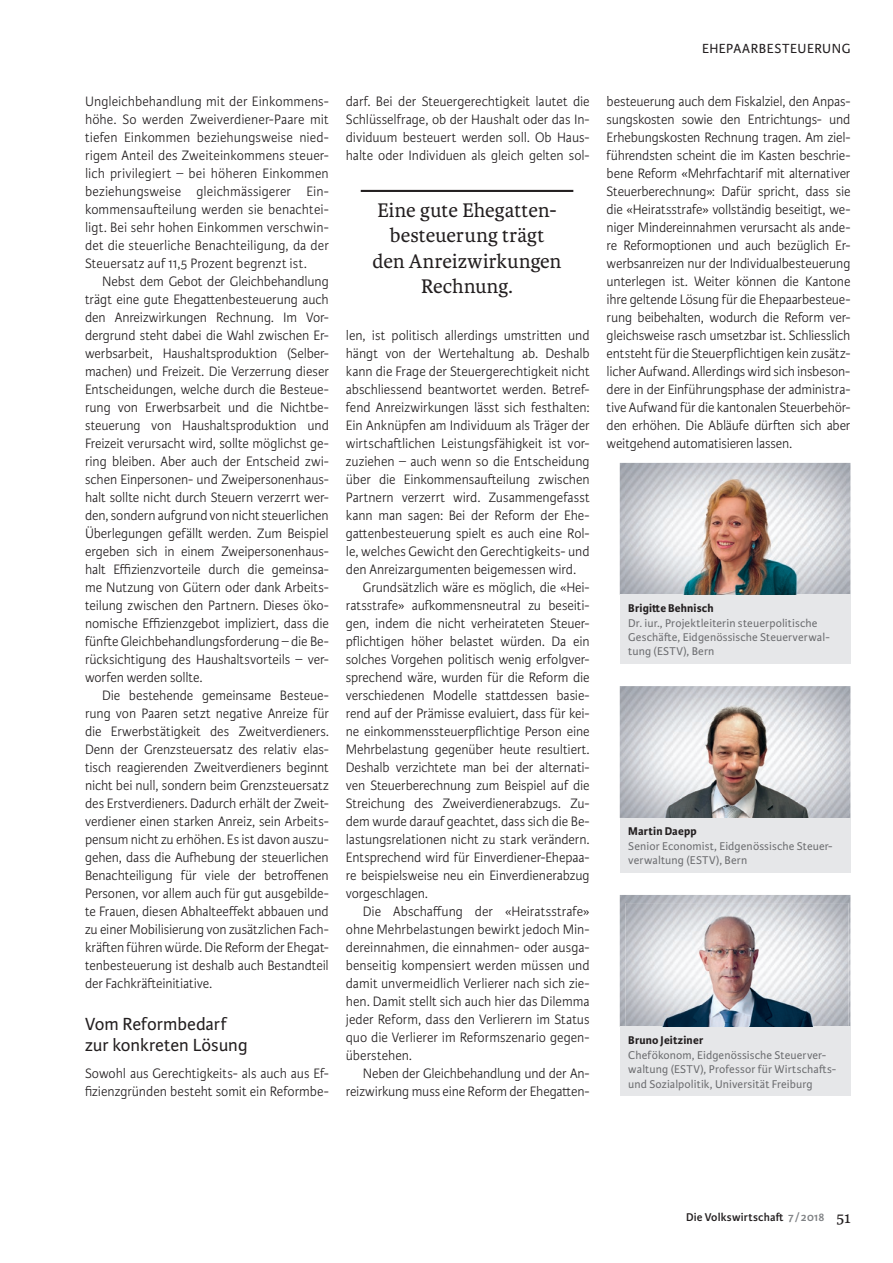
<style>
.page{position:relative;width:893px;height:1263px;background:#fff}
.page>*{position:absolute;margin:0;border:0;box-sizing:border-box;transform-origin:0 0}
.t1{font:21px/25.5px "Karmina";letter-spacing:.005em;color:#231f20;text-align:center}
.t2{font:18.75px/21px "Karmina Sans";color:#231f20}
.t3{font:300 14.55px/18px "Karmina Sans";letter-spacing:-.005em;color:#231f20;text-align:justify;scale:.96 1}
.t4{font:14.1px "Karmina Sans";letter-spacing:.035em;color:#231f20}
.t5{font:12px/14.4px "Karmina Sans";letter-spacing:.01em;color:#6c6d70}
.t6{font:700 12px "Karmina Sans";letter-spacing:.015em;color:#231f20}
.t7{font:600 12px "Karmina Sans";letter-spacing:.01em;color:#231f20}
.s1{color:#808285}
.s2{font-family:"Karmina";font-weight:400;font-size:16.5px}
</style>
<div class="page">
<img style="left:620px;top:463px;width:230px;height:132px">
<div style="left:620px;top:595px;width:230px;height:69px;background:#e6e7e9"></div>
<img style="left:626px;top:471px;width:222px;height:124px">
<img style="left:620px;top:895px;width:230px;height:132px">
<div style="left:620px;top:1027px;width:230px;height:69px;background:#e6e7e9"></div>
<img style="left:626px;top:903px;width:222px;height:124px">
<img style="left:620px;top:686px;width:230px;height:132px">
<div style="left:620px;top:818px;width:230px;height:55px;background:#e6e7e9"></div>
<img style="left:626px;top:694px;width:222px;height:124px">
<hr style="left:361px;top:190px;width:212px;height:2px;background:#231f20">
<p class="t3" style="left:85px;top:93px;width:255px">Ungleichbehandlung mit der Einkommens&shy;höhe. So werden Zweiverdiener-Paare mit tiefen Einkommen beziehungsweise nied&shy;rigem Anteil des Zweiteinkommens steuer&shy;lich privilegiert – bei höheren Einkommen beziehungsweise gleichmässigerer Ein&shy;kommensaufteilung werden sie benachtei&shy;ligt. Bei sehr hohen Einkommen verschwin&shy;det die steuerliche Benachteiligung, da der Steuersatz auf 11,5 Prozent begrenzt ist.</p>
<p class="t3" style="left:85px;top:273px;width:255px;text-indent:17px">Nebst dem Gebot der Gleichbehandlung trägt eine gute Ehegattenbesteuerung auch den Anreizwirkungen Rechnung. Im Vor&shy;dergrund steht dabei die Wahl zwischen Er&shy;werbsarbeit, Haushaltsproduktion (Selber&shy;machen) und Freizeit. Die Verzerrung dieser Entscheidungen, welche durch die Besteue&shy;rung von Erwerbsarbeit und die Nichtbe&shy;steuerung von Haushaltsproduktion und Freizeit verursacht wird, sollte möglichst ge&shy;ring bleiben. Aber auch der Entscheid zwi&shy;schen Einpersonen- und Zweipersonenhaus&shy;halt sollte nicht durch Steuern verzerrt wer&shy;den, sondern aufgrund von nicht steuerlichen Überlegungen gefällt werden. Zum Beispiel ergeben sich in einem Zweipersonenhaus&shy;halt Effizienzvorteile durch die gemeinsa&shy;me Nutzung von Gütern oder dank Arbeits&shy;teilung zwischen den Partnern. Dieses öko&shy;nomische Effizienzgebot impliziert, dass die fünfte Gleichbehandlungsforderung – die Be&shy;rücksichtigung des Haushaltsvorteils – ver&shy;worfen werden sollte.</p>
<p class="t3" style="left:85px;top:686px;width:255px;text-indent:17px">Die bestehende gemeinsame Besteue&shy;rung von Paaren setzt negative Anreize für die Erwerbstätigkeit des Zweitverdieners.<br>Denn der Grenzsteuersatz des relativ elas&shy;tisch reagierenden Zweitverdieners beginnt nicht bei null, sondern beim Grenzsteuersatz des Erstverdieners. Dadurch erhält der Zweit&shy;verdiener einen starken Anreiz, sein Arbeits&shy;pensum nicht zu erhöhen. Es ist davon auszu&shy;gehen, dass die Aufhebung der steuerlichen Benachteiligung für viele der betroffenen Personen, vor allem auch für gut ausgebilde&shy;te Frauen, diesen Abhalteeffekt abbauen und zu einer Mobilisierung von zusätzlichen Fach&shy;kräften führen würde. Die Reform der Ehegat&shy;tenbesteuerung ist deshalb auch Bestandteil der Fachkräfteinitiative.</p>
<p class="t2" style="left:85px;top:1014px;width:164px">Vom Reformbedarf zur konkreten Lösung</p>
<p class="t3" style="left:85px;top:1065px;width:255px">Sowohl aus Gerechtigkeits- als auch aus Ef&shy;fizienzgründen besteht somit ein Reformbe-</p>
<p class="t3" style="left:346px;top:93px;width:255px">darf. Bei der Steuergerechtigkeit lautet die Schlüsselfrage, ob der Haushalt oder das In&shy;dividuum besteuert werden soll. Ob Haus&shy;halte oder Individuen als gleich gelten sol-</p>
<h1 class="t1" style="left:372px;top:197px;width:191px">Eine gute Ehegatten&shy;besteuerung trägt den Anreizwirkungen<br>Rechnung.</h1>
<p class="t3" style="left:346px;top:327px;width:255px">len, ist politisch allerdings umstritten und</p>
<p class="t3" style="left:346px;top:345px;width:255px">hängt von der Wertehaltung ab. Deshalb</p>
<p class="t3" style="left:346px;top:363px;width:255px">kann die Frage der Steuergerechtigkeit nicht</p>
<p class="t3" style="left:346px;top:381px;width:255px">abschliessend beantwortet werden. Betref-</p>
<p class="t3" style="left:346px;top:399px;width:255px">fend Anreizwirkungen lässt sich festhalten:</p>
<p class="t3" style="left:346px;top:417px;width:255px">Ein Anknüpfen am Individuum als Träger der</p>
<p class="t3" style="left:346px;top:435px;width:255px">wirtschaftlichen Leistungsfähigkeit ist vor-</p>
<p class="t3" style="left:346px;top:452px;width:255px">zuziehen – auch wenn so die Entscheidung</p>
<p class="t3" style="left:346px;top:470px;width:255px">über die Einkommensaufteilung zwischen</p>
<p class="t3" style="left:346px;top:488px;width:255px">Partnern verzerrt wird. Zusammengefasst</p>
<p class="t3" style="left:346px;top:506px;width:255px">kann man sagen: Bei der Reform der Ehe-</p>
<p class="t3" style="left:346px;top:524px;width:255px">gattenbesteuerung spielt es auch eine Rol-</p>
<p class="t3" style="left:346px;top:542px;width:255px">le, welches Gewicht den Gerechtigkeits- und</p>
<p class="t3" style="left:346px;top:560px;width:241px">den Anreizargumenten beigemessen wird.</p>
<p class="t3" style="left:363px;top:578px;width:238px">Grundsätzlich wäre es möglich, die «Hei-</p>
<p class="t3" style="left:346px;top:596px;width:255px">ratsstrafe» aufkommensneutral zu beseiti-</p>
<p class="t3" style="left:346px;top:614px;width:255px">gen, indem die nicht verheirateten Steuer-</p>
<p class="t3" style="left:346px;top:632px;width:255px">pflichtigen höher belastet würden. Da ein</p>
<p class="t3" style="left:346px;top:650px;width:255px">solches Vorgehen politisch wenig erfolgver-</p>
<p class="t3" style="left:346px;top:668px;width:255px">sprechend wäre, wurden für die Reform die</p>
<p class="t3" style="left:346px;top:686px;width:255px">verschiedenen Modelle stattdessen basie-</p>
<p class="t3" style="left:346px;top:704px;width:255px">rend auf der Prämisse evaluiert, dass für kei-</p>
<p class="t3" style="left:346px;top:722px;width:255px">ne einkommenssteuerpflichtige Person eine</p>
<p class="t3" style="left:346px;top:740px;width:255px">Mehrbelastung gegenüber heute resultiert.</p>
<p class="t3" style="left:346px;top:758px;width:255px">Deshalb verzichtete man bei der alternati-</p>
<p class="t3" style="left:346px;top:776px;width:255px">ven Steuerberechnung zum Beispiel auf die</p>
<p class="t3" style="left:346px;top:794px;width:255px">Streichung des Zweiverdienerabzugs. Zu-</p>
<p class="t3" style="left:346px;top:812px;width:255px">dem wurde darauf geachtet, dass sich die Be-</p>
<p class="t3" style="left:346px;top:830px;width:255px">lastungsrelationen nicht zu stark verändern.</p>
<p class="t3" style="left:346px;top:848px;width:255px">Entsprechend wird für Einverdiener-Ehepaa-</p>
<p class="t3" style="left:346px;top:866px;width:255px">re beispielsweise neu ein Einverdienerabzug</p>
<p class="t3" style="left:346px;top:884px;width:87px">vorgeschlagen.</p>
<p class="t3" style="left:363px;top:902px;width:238px">Die Abschaffung der «Heiratsstrafe»</p>
<p class="t3" style="left:346px;top:920px;width:255px">ohne Mehrbelastungen bewirkt jedoch Min-</p>
<p class="t3" style="left:346px;top:938px;width:255px">dereinnahmen, die einnahmen- oder ausga-</p>
<p class="t3" style="left:346px;top:956px;width:255px">benseitig kompensiert werden müssen und</p>
<p class="t3" style="left:346px;top:974px;width:255px">damit unvermeidlich Verlierer nach sich zie-</p>
<p class="t3" style="left:346px;top:992px;width:255px">hen. Damit stellt sich auch hier das Dilemma</p>
<p class="t3" style="left:346px;top:1010px;width:255px">jeder Reform, dass den Verlierern im Status</p>
<p class="t3" style="left:346px;top:1028px;width:255px">quo die Verlierer im Reformszenario gegen-</p>
<p class="t3" style="left:346px;top:1046px;width:70px">überstehen.</p>
<p class="t3" style="left:363px;top:1064px;width:238px">Neben der Gleichbehandlung und der An-</p>
<p class="t3" style="left:346px;top:1082px;width:255px">reizwirkung muss eine Reform der Ehegatten-</p>
<p class="t4" style="left:702px;top:41px;width:150px">EHEPAARBESTEUERUNG</p>
<p class="t3" style="left:607px;top:92px;width:255px">besteuerung auch dem Fiskalziel, den Anpas&shy;sungskosten sowie den Entrichtungs- und Erhebungskosten Rechnung tragen. Am ziel&shy;führendsten scheint die im Kasten beschrie&shy;bene Reform «Mehrfachtarif mit alternativer Steuerberechnung»: Dafür spricht, dass sie die «Heiratsstrafe» vollständig beseitigt, we&shy;niger Mindereinnahmen verursacht als ande&shy;re Reformoptionen und auch bezüglich Er&shy;werbsanreizen nur der Individualbesteuerung unterlegen ist. Weiter können die Kantone ihre geltende Lösung für die Ehepaarbesteue&shy;rung beibehalten, wodurch die Reform ver&shy;gleichsweise rasch umsetzbar ist. Schliesslich entsteht für die Steuerpflichtigen kein zusätz&shy;licher Aufwand. Allerdings wird sich insbeson&shy;dere in der Einführungsphase der administra&shy;tive Aufwand für die kantonalen Steuerbehör&shy;den erhöhen. Die Abläufe dürften sich aber weitgehend automatisieren lassen.</p>
<p class="t6" style="left:628px;top:601px;width:87px">Brigitte Behnisch</p>
<p class="t5" style="left:628px;top:616px;width:203px">Dr. iur., Projektleiterin steuerpolitische<br>Geschäfte, Eidgenössische Steuerverwal&shy;tung (ESTV), Bern</p>
<p class="t6" style="left:628px;top:825px;width:70px">Martin Daepp</p>
<p class="t5" style="left:628px;top:839px;width:206px">Senior Economist, Eidgenössische Steuer&shy;verwaltung (ESTV), Bern</p>
<p class="t6" style="left:628px;top:1033px;width:77px">Bruno Jeitziner</p>
<p class="t5" style="left:628px;top:1048px;width:210px">Chefökonom, Eidgenössische Steuerver&shy;waltung (ESTV), Professor für Wirtschafts&shy;und Sozialpolitik, Universität Freiburg</p>
<p class="t7" style="left:686px;top:1210px;width:166px">Die Volkswirtschaft <span class="s1">7 /2018</span> <span class="s2">51</span></p>
</div>
